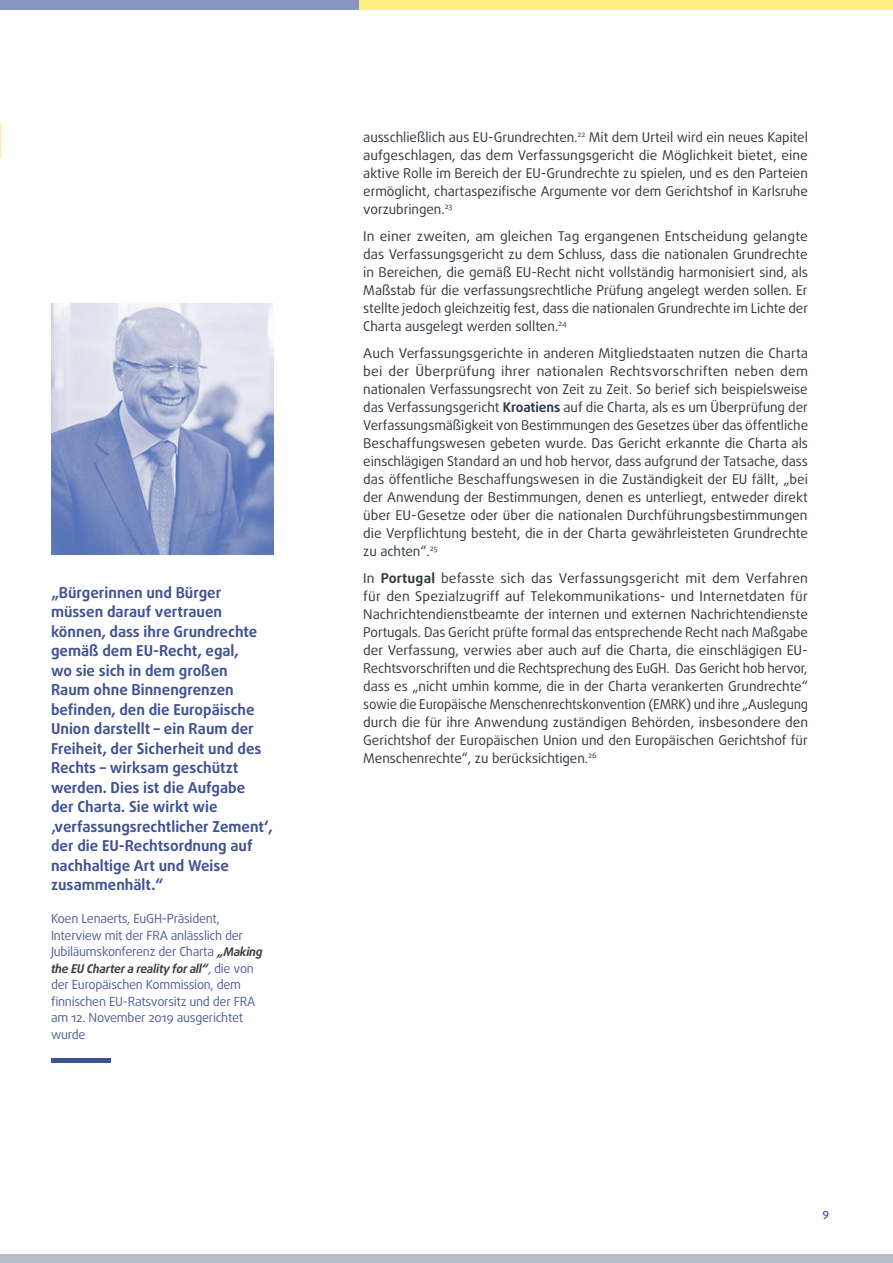
<style>
.page{position:relative;width:893px;height:1263px;background:#fff}
.page>*{position:absolute;margin:0;border:0;box-sizing:border-box;transform-origin:0 0}
.t1{font:700 15px/19.5px "Daxline Pro";color:#3f5293}
.BODYTEXT{font:13.5px/18px "Daxline Pro";letter-spacing:-.005em;color:#2f383f;text-align:justify}
.t2{font:12.6px/16.5px "Daxline Pro";letter-spacing:-.02em;color:#51609d}
.t3{font:italic 700 12px "Daxline Pro";letter-spacing:-.02em;color:#3c3c3b}
.t4{font:500 11.25px "Daxline Pro";color:#3f5293}
.s1{font-weight:700;font-style:italic;font-size:12px;color:#3c3c3b}
.s2{font-weight:400;font-style:normal;font-size:12.6px;color:#51609d}
.s3{font-weight:700}
</style>
<div class="page">
<div style="left:0;top:0;width:363px;height:10px;background:#8a95bd"></div>
<div style="left:359px;top:0;width:534px;height:10px;background:#ffee81"></div>
<div style="left:0;top:1254px;width:893px;height:9px;background:#b6bbca"></div>
<hr style="left:51px;top:1059px;width:60px;height:4px;background:#3f5293">
<hr style="left:0;top:124px;width:1px;height:34px;background:#ffee81">
<img style="left:51px;top:304px;width:222px;height:250px">
<p class="t1" style="left:51px;top:583px;width:223px">„Bürgerinnen und Bürger müssen darauf vertrauen können, dass ihre Grundrechte gemäß dem EU-Recht, egal,<br>wo sie sich in dem großen<br>Raum ohne Binnengrenzen befinden, den die Europäische<br>Union darstellt – ein Raum der<br>Freiheit, der Sicherheit und des<br>Rechts – wirksam geschützt werden. Dies ist die Aufgabe<br>der Charta. Sie wirkt wie ‚verfassungsrechtlicher Zement‘, der die EU-Rechtsordnung auf nachhaltige Art und Weise zusammenhält.“</p>
<p class="t2" style="left:51px;top:910px;width:213px">Koen Lenaerts, EuGH-Präsident,<br>Interview mit der FRA anlässlich der<br>Jubiläumskonferenz der Charta <span class="s1">„Making</span></p>
<p class="t3" style="left:51px;top:960px;width:204px">the EU Charter a reality for all“<span class="s2">, die von</span></p>
<p class="t2" style="left:51px;top:976px;width:206px">der Europäischen Kommission, dem finnischen EU-Ratsvorsitz und der FRA am 12. November 2019 ausgerichtet wurde</p>
<p class="BODYTEXT" style="left:363px;top:128px;width:446px">ausschließlich aus EU-Grundrechten.<sup>22</sup> Mit dem Urteil wird ein neues Kapitel aufgeschlagen, das dem Verfassungsgericht die Möglichkeit bietet, eine aktive Rolle im Bereich der EU-Grundrechte zu spielen, und es den Parteien ermöglicht, chartaspezifische Argumente vor dem Gerichtshof in Karlsruhe vorzubringen.<sup>23</sup></p>
<p class="BODYTEXT" style="left:363px;top:227px;width:446px">In einer zweiten, am gleichen Tag ergangenen Entscheidung gelangte das Verfassungsgericht zu dem Schluss, dass die nationalen Grundrechte in Bereichen, die gemäß EU-Recht nicht vollständig harmonisiert sind, als Maßstab für die verfassungsrechtliche Prüfung angelegt werden sollen. Er stellte jedoch gleichzeitig fest, dass die nationalen Grundrechte im Lichte der Charta ausgelegt werden sollten.<sup>24</sup></p>
<p class="BODYTEXT" style="left:363px;top:344px;width:446px">Auch Verfassungsgerichte in anderen Mitgliedstaaten nutzen die Charta bei der Überprüfung ihrer nationalen Rechtsvorschriften neben dem nationalen Verfassungsrecht von Zeit zu Zeit. So berief sich beispielsweise das Verfassungsgericht <span class="s3">Kroatiens</span> auf die Charta, als es um Überprüfung der Verfassungsmäßigkeit von Bestimmungen des Gesetzes über das öffentliche Beschaffungswesen gebeten wurde. Das Gericht erkannte die Charta als einschlägigen Standard an und hob hervor, dass aufgrund der Tatsache, dass das öffentliche Beschaffungswesen in die Zuständigkeit der EU fällt, „bei der Anwendung der Bestimmungen, denen es unterliegt, entweder direkt über EU-Gesetze oder über die nationalen Durchführungsbestimmungen die Verpflichtung besteht, die in der Charta gewährleisteten Grundrechte zu achten“.<sup>25</sup></p>
<p class="BODYTEXT" style="left:363px;top:569px;width:446px">In <span class="s3">Portugal</span> befasste sich das Verfassungsgericht mit dem Verfahren für den Spezialzugriff auf Telekommunikations- und Internetdaten für Nachrichtendienstbeamte der internen und externen Nachrichtendienste Portugals. Das Gericht prüfte formal das entsprechende Recht nach Maßgabe der Verfassung, verwies aber auch auf die Charta, die einschlägigen EU-Rechtsvorschriften und die Rechtsprechung des EuGH. Das Gericht hob hervor, dass es „nicht umhin komme, die in der Charta verankerten Grundrechte“ sowie die Europäische Menschenrechtskonvention (EMRK) und ihre „Auslegung durch die für ihre Anwendung zuständigen Behörden, insbesondere den Gerichtshof der Europäischen Union und den Europäischen Gerichtshof für Menschenrechte“, zu berücksichtigen.<sup>26</sup></p>
<p class="t4" style="left:822px;top:1207px;width:8px">9</p>
</div>
